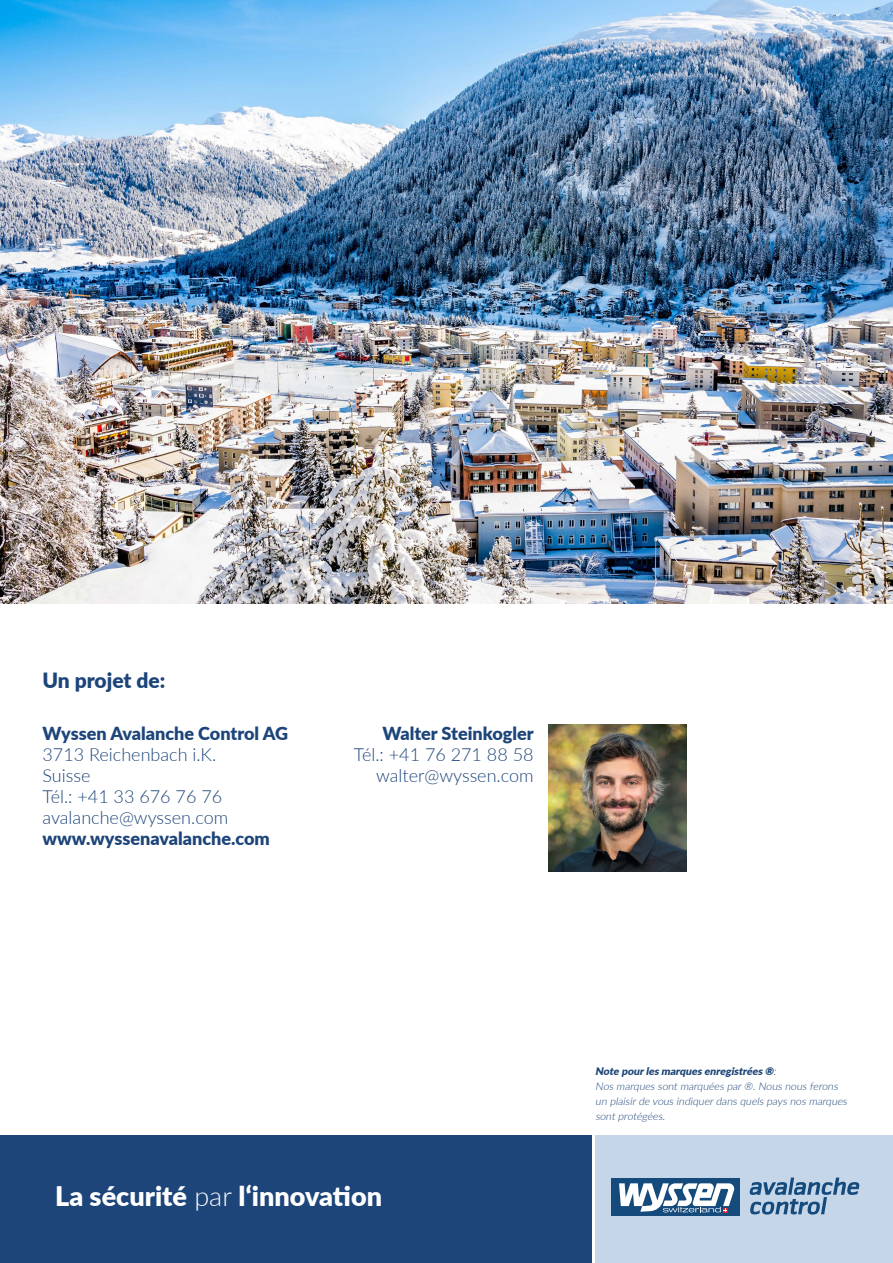
<style>
.page{position:relative;width:893px;height:1263px;background:#fff}
.page>*{position:absolute;margin:0;border:0;box-sizing:border-box;transform-origin:0 0}
.t1{font:900 27px "Lato";color:#fff}
.t2{font:900 21px "Lato";color:#1d4579}
.t3{font:300 18px/21px "Lato";color:#1d4579}
.t4{font:900 18px "Lato";color:#1d4579}
.t5{font:italic 300 10.5px/15px "Lato";color:#1d4579}
.s1{font-weight:300}
.s2{font-weight:900}
</style>
<div class="page">
<div style="left:0;top:1135px;width:591px;height:128px;background:#1d4579"></div>
<div style="left:595px;top:1135px;width:298px;height:128px;background:#c5d6e9"></div>
<div style="left:612px;top:1178px;width:128px;height:37px;background:#144a7c"></div>
<svg style="left:750px;top:1177px;width:109px;height:37px"></svg>
<svg style="left:619px;top:1183px;width:116px;height:29px"></svg>
<img style="left:549px;top:725px;width:137px;height:146px">
<img style="left:0;top:0;width:893px;height:604px">
<h2 class="t2" style="left:43px;top:664px;width:124px">Un projet de:</h2>
<h3 class="t4" style="left:43px;top:720px;width:247px">Wyssen Avalanche Control AG</h3>
<h3 class="t3" style="left:43px;top:743px;width:187px">3713 Reichenbach i.K.<br>Suisse<br>Tél.: +41 33 676 76 76 avalanche@wyssen.com</h3>
<h3 class="t4" style="left:43px;top:825px;width:229px">www.wyssenavalanche.com</h3>
<h3 class="t4" style="left:382px;top:720px;width:153px">Walter Steinkogler</h3>
<h3 class="t3" style="left:354px;top:743px;width:181px;text-align:right">Tél.: +41 76 271 88 58 walter@wyssen.com</h3>
<h1 class="t1" style="left:55px;top:1175px;width:328px">La sécurité <span class="s1">par</span> l‘innovation</h1>
<p class="t5" style="left:595px;top:1063px;width:256px"><span class="s2">Note pourlesmarquesenregistrées®</span>:<br>Nosmarquessontmarquéespar®.Nousnousferons un plaisirde vousindiquerdansquelspaysnosmarques sontprotégées.</p>
</div>
